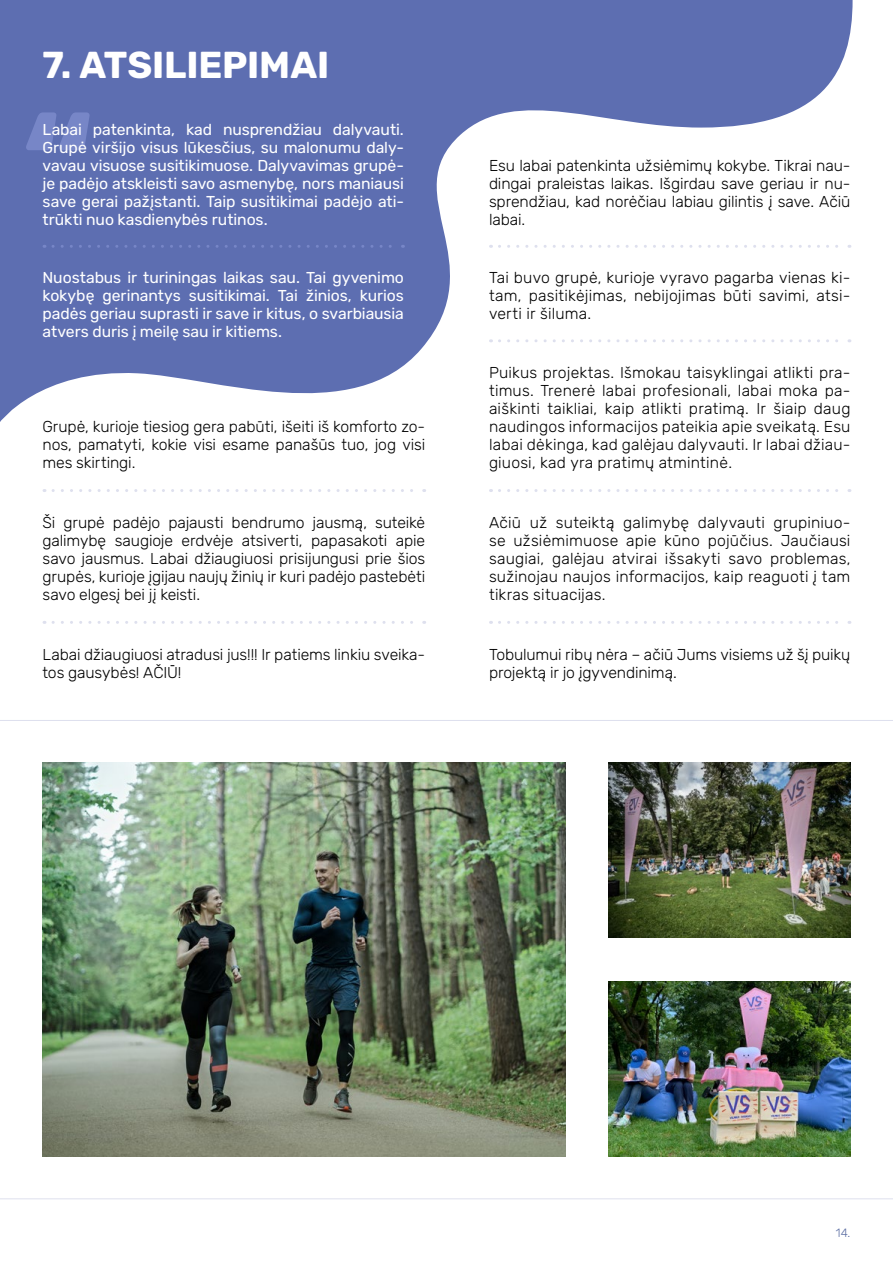
<style>
.page{position:relative;width:893px;height:1263px;background:#fff}
.page>*{position:absolute;margin:0;border:0;box-sizing:border-box;transform-origin:0 0}
.t1{font:700 150px "Rubik";color:#7786c7}
.t2{font:700 37.5px "Rubik";letter-spacing:-.005em;color:#fff}
.t3{font:300 15.75px/18px "Rubik";color:#000;text-align:justify}
.t4{font:15.75px/18px "Rubik";letter-spacing:-.005em;color:#fff;text-align:justify}
.t5{font:300 12px "Rubik";color:#5c6ea3}
</style>
<div class="page">
<svg style="left:0;top:0;width:853px;height:422px;fill:#5d6eb1"></svg>
<svg style="left:53px;top:489px;width:372px;height:3px"></svg>
<svg style="left:53px;top:621px;width:372px;height:3px"></svg>
<svg style="left:53px;top:245px;width:350px;height:3px"></svg>
<svg style="left:499px;top:245px;width:351px;height:3px"></svg>
<svg style="left:499px;top:339px;width:351px;height:3px"></svg>
<svg style="left:499px;top:489px;width:351px;height:3px"></svg>
<svg style="left:499px;top:621px;width:351px;height:3px"></svg>
<hr style="left:0;top:1198px;width:893px;height:1px;background:#dee0ee">
<hr style="left:0;top:720px;width:893px;height:1px;background:#dee0ee">
<img style="left:43px;top:763px;width:523px;height:394px">
<img style="left:608px;top:763px;width:242px;height:175px">
<img style="left:608px;top:981px;width:242px;height:176px">
<h2 class="t2" style="left:43px;top:44px;width:288px">7. ATSILIEPIMAI</h2>
<h1 class="t1" style="left:21px;top:83px;width:75px">“</h1>
<p class="t4" style="left:43px;top:121px;width:363px">Labai patenkinta, kad nusprendžiau dalyvauti.<br>Grupė viršijo visus lūkesčius, su malonumu daly&shy;vavau visuose susitikimuose. Dalyvavimas grupė&shy;je padėjo atskleisti savo asmenybę, nors maniausi save gerai pažįstanti. Taip susitikimai padėjo ati&shy;trūkti nuo kasdienybės rutinos.</p>
<p class="t4" style="left:43px;top:269px;width:363px">Nuostabus ir turiningas laikas sau. Tai gyvenimo kokybę gerinantys susitikimai. Tai žinios, kurios padės geriau suprasti ir save ir kitus, o svarbiausia atvers duris į meilę sau ir kitiems.</p>
<p class="t3" style="left:43px;top:418px;width:384px">Grupė, kurioje tiesiog gera pabūti, išeiti iš komforto zo&shy;nos, pamatyti, kokie visi esame panašūs tuo, jog visi mes skirtingi.</p>
<p class="t3" style="left:43px;top:514px;width:384px">Ši grupė padėjo pajausti bendrumo jausmą, suteikė galimybę saugioje erdvėje atsiverti, papasakoti apie savo jausmus. Labai džiaugiuosi prisijungusi prie šios grupės, kurioje įgijau naujų žinių ir kuri padėjo pastebėti savo elgesį bei jį keisti.</p>
<p class="t3" style="left:489px;top:157px;width:363px">Esu labai patenkinta užsiėmimų kokybe. Tikrai nau&shy;dingai praleistas laikas. Išgirdau save geriau ir nu&shy;sprendžiau, kad norėčiau labiau gilintis į save. Ačiū labai.</p>
<p class="t3" style="left:489px;top:269px;width:363px">Tai buvo grupė, kurioje vyravo pagarba vienas ki&shy;tam, pasitikėjimas, nebijojimas būti savimi, atsi&shy;verti ir šiluma.</p>
<p class="t3" style="left:489px;top:364px;width:363px">Puikus projektas. Išmokau taisyklingai atlikti pra&shy;timus. Trenerė labai profesionali, labai moka pa&shy;aiškinti taikliai, kaip atlikti pratimą. Ir šiaip daug naudingos informacijos pateikia apie sveikatą. Esu labai dėkinga, kad galėjau dalyvauti. Ir labai džiau&shy;giuosi, kad yra pratimų atmintinė.</p>
<p class="t3" style="left:489px;top:513px;width:363px">Ačiū už suteiktą galimybę dalyvauti grupiniuo&shy;se užsiėmimuose apie kūno pojūčius. Jaučiausi saugiai, galėjau atvirai išsakyti savo problemas, sužinojau naujos informacijos, kaip reaguoti į tam tikras situacijas.</p>
<p class="t3" style="left:43px;top:646px;width:384px">Labai džiaugiuosi atradusi jus!!! Ir patiems linkiu sveika&shy;tos gausybės! AČIŪ!</p>
<p class="t3" style="left:489px;top:646px;width:363px">Tobulumui ribų nėra – ačiū Jums visiems už šį puikų projektą ir jo įgyvendinimą.</p>
<p class="t5" style="left:836px;top:1226px;width:16px">14.</p>
</div>
